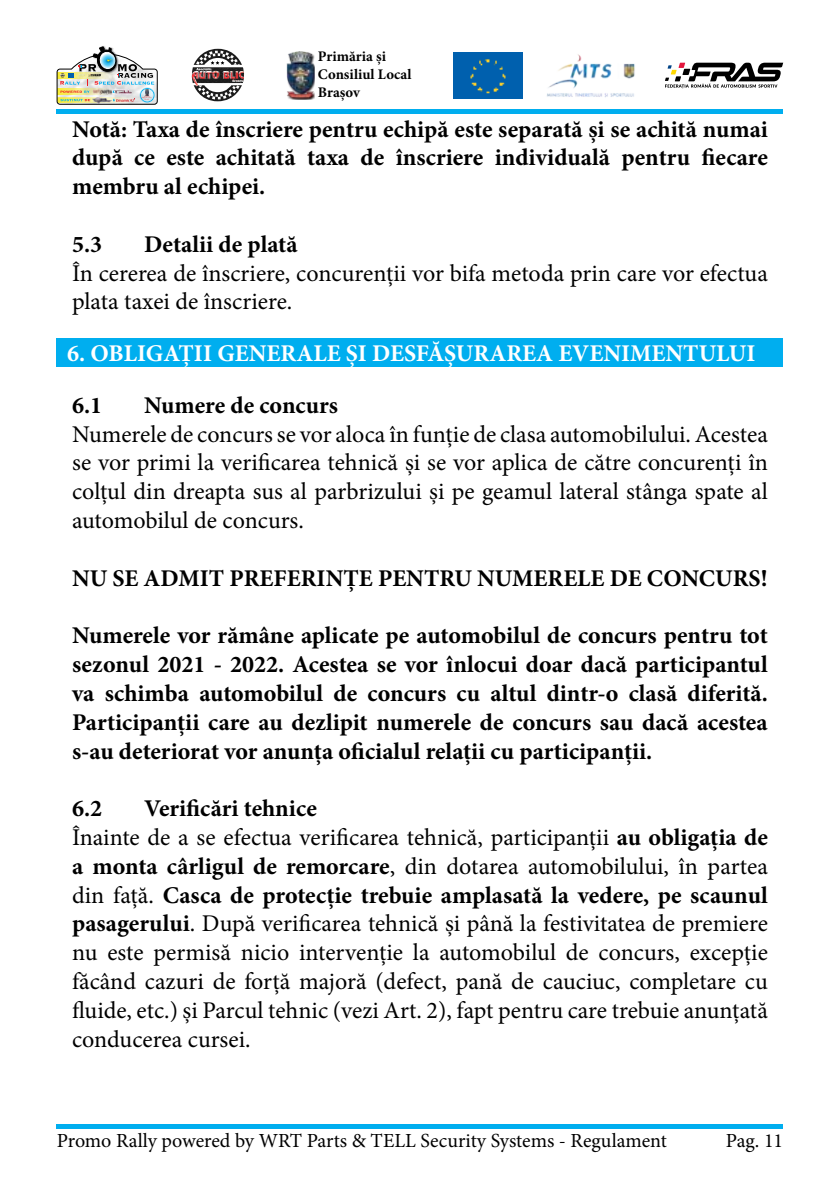
<style>
.page{position:relative;width:840px;height:1191px;background:#fff}
.page>*{position:absolute;margin:0;border:0;box-sizing:border-box;transform-origin:0 0}
.t1{font:24px/28.8px "Minion Pro";color:#000}
.t2{font:700 24px/28.8px "Minion Pro";color:#000;text-align:justify}
.t3{font:700 24px "Minion Pro";color:#fff}
.t4{font:20px "Minion Pro";color:#000}
.t5{font:700 14.6px/17.6px "Minion Pro";color:#000}
.s1{font-weight:700}
</style>
<div class="page">
<hr style="left:57px;top:1124px;width:725px;height:4px;background:#00aeef">
<hr style="left:57px;top:109px;width:725px;height:4px;background:#00aeef">
<svg style="left:192px;top:49px;width:52px;height:52px"></svg>
<svg style="left:665px;top:63px;width:117px;height:25px"></svg>
<img style="left:547px;top:54px;width:88px;height:44px">
<img style="left:453px;top:53px;width:69px;height:45px">
<img style="left:286px;top:51px;width:28px;height:49px">
<img style="left:57px;top:47px;width:100px;height:57px">
<div style="left:57px;top:338px;width:725px;height:28px;background:#00aeef"></div>
<p class="t5" style="left:318px;top:48px;width:95px">Primăria și<br>Consiliul Local<br>Brașov</p>
<p class="t2" style="left:72px;top:114px;width:697px">Notă: Taxa de înscriere pentru echipă este separată și se achită numai după ce este achitată taxa de înscriere individuală pentru fiecare membru al echipei.</p>
<p class="t2" style="left:72px;top:229px;width:32px">5.3</p>
<p class="t2" style="left:144px;top:229px;width:155px">Detalii de plată</p>
<p class="t1" style="left:72px;top:259px;width:697px">În cererea de înscriere, concurenții vor bifa metoda prin care vor efectua plata taxei de înscriere.</p>
<p class="t3" style="left:67px;top:336px;width:689px">6. OBLIGAȚII GENERALE ȘI DESFĂȘURAREA EVENIMENTULUI</p>
<p class="t2" style="left:72px;top:390px;width:32px">6.1</p>
<p class="t2" style="left:144px;top:390px;width:195px">Numere de concurs</p>
<p class="t1" style="left:72px;top:420px;width:697px;text-align:justify">Numerele de concurs se vor aloca în funție de clasa automobilului. Acestea se vor primi la verificarea tehnică și se vor aplica de către concurenți în colțul din dreapta sus al parbrizului și pe geamul lateral stânga spate al automobilul de concurs.</p>
<p class="t2" style="left:72px;top:563px;width:696px">NU SE ADMIT PREFERINȚE PENTRU NUMERELE DE CONCURS!</p>
<p class="t2" style="left:72px;top:621px;width:697px">Numerele vor rămâne aplicate pe automobilul de concurs pentru tot sezonul 2021 - 2022. Acestea se vor înlocui doar dacă participantul va schimba automobilul de concurs cu altul dintr-o clasă diferită.<br>Participanții care au dezlipit numerele de concurs sau dacă acestea s-au deteriorat vor anunța oficialul relații cu participanții.</p>
<p class="t2" style="left:72px;top:794px;width:32px">6.2</p>
<p class="t1" style="left:72px;top:794px;width:697px;text-indent:72px"><span class="s1">Verificări tehnice<br></span>Înainte de a se efectua verificarea tehnică, participanții <span class="s1">au obligația de a monta cârligul de remorcare</span>, din dotarea automobilului, în partea din față. <span class="s1">Casca de protecție trebuie amplasată la vedere, pe scaunul pasagerului</span>. După verificarea tehnică și până la festivitatea de premiere nu este permisă nicio intervenție la automobilul de concurs, excepție făcând cazuri de forță majoră (defect, pană de cauciuc, completare cu fluide, etc.) și Parcul tehnic (vezi Art. 2), fapt pentru care trebuie anunțată conducerea cursei.</p>
<p class="t4" style="left:57px;top:1127px;width:611px">Promo Rally powered by WRT Parts &amp; TELL Security Systems - Regulament</p>
<p class="t4" style="left:725px;top:1127px;width:59px">Pag. 11</p>
</div>
